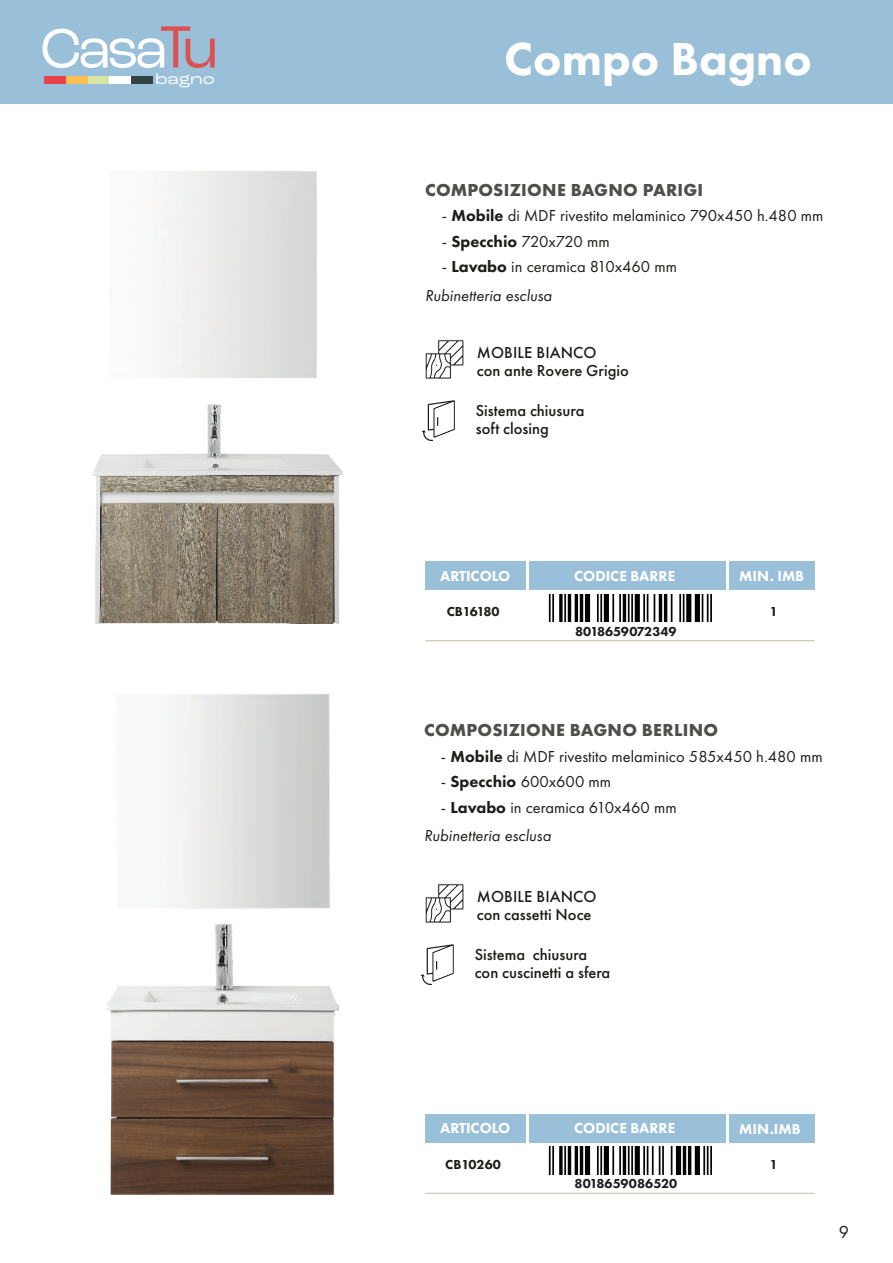
<style>
.page{position:relative;width:893px;height:1263px;background:#fff}
.page>*{position:absolute;margin:0;border:0;box-sizing:border-box;transform-origin:0 0}
.t1{font:800 48px "Futura PT";color:#fff}
.t2{font:700 18px "Futura PT";letter-spacing:.015em;color:#4f4f4e}
.t3{font:18px "Futura PT";color:#1d1d1b}
.t4{font:16.5px/28.5px "Futura PT";color:#1d1d1b}
.t5{font:500 16.5px/18px "Futura PT";color:#1d1d1b}
.t6{font:16.5px "Futura PT";letter-spacing:-.025em;color:#1d1d1b}
.t7{font:expanded 15.6px "Roc Grotesk";color:#fff}
.t8{font:800 15px "Futura PT";color:#fff}
.t9{font:800 13.5px "Futura PT";color:#1d1d1b}
.t10{font:800 13.5px "Futura PT";letter-spacing:-.04em;color:#1d1d1b}
.s1{font-weight:800}
.s2{font-style:italic}
</style>
<div class="page">
<div style="left:0;top:0;width:893px;height:104px;background:#99bfd9"></div>
<div style="left:425px;top:1114px;width:101px;height:28px;background:#99bfd9"></div>
<div style="left:529px;top:1114px;width:197px;height:28px;background:#99bfd9"></div>
<div style="left:729px;top:1114px;width:85px;height:28px;background:#99bfd9"></div>
<hr style="left:425px;top:1193px;width:389px;height:1px;background:#c9bda5">
<img style="left:548px;top:1147px;width:164px;height:27px">
<img style="left:106px;top:694px;width:233px;height:500px">
<svg style="left:425px;top:339px;width:39px;height:40px"></svg>
<svg style="left:421px;top:400px;width:34px;height:41px"></svg>
<svg style="left:425px;top:883px;width:39px;height:40px"></svg>
<svg style="left:420px;top:944px;width:34px;height:41px"></svg>
<svg style="left:43px;top:26px;width:172px;height:42px"></svg>
<div style="left:44px;top:77px;width:22px;height:7px;background:#e6434d"></div>
<div style="left:88px;top:77px;width:21px;height:7px;background:#d9e5a7"></div>
<div style="left:109px;top:77px;width:22px;height:7px;background:#fff"></div>
<div style="left:131px;top:77px;width:22px;height:7px;background:#354243"></div>
<div style="left:66px;top:77px;width:22px;height:7px;background:#fbc052"></div>
<img style="left:93px;top:171px;width:249px;height:452px">
<div style="left:425px;top:562px;width:101px;height:28px;background:#99bfd9"></div>
<div style="left:529px;top:562px;width:197px;height:28px;background:#99bfd9"></div>
<div style="left:729px;top:562px;width:85px;height:28px;background:#99bfd9"></div>
<hr style="left:425px;top:640px;width:389px;height:1px;background:#c9bda5">
<img style="left:548px;top:594px;width:164px;height:28px">
<p class="t7" style="left:156px;top:70px;width:61px">bagno</p>
<h1 class="t1" style="left:504px;top:29px;width:309px">Compo Bagno</h1>
<p class="t2" style="left:425px;top:178px;width:280px">COMPOSIZIONE BAGNO PARIGI</p>
<p class="t4" style="left:442px;top:202px;width:383px">- <span class="s1">Mobile</span> di MDF rivestito melaminico 790x450 h.480 mm</p>
<p class="t6" style="left:442px;top:232px;width:169px">- <span class="s1">Specchio</span> 720x720 mm</p>
<p class="t4" style="left:425px;top:253px;width:254px;text-indent:17px">- <span class="s1">Lavabo</span> in ceramica 810x460 mm<br><span class="s2">Rubinetteria esclusa</span></p>
<p class="t5" style="left:477px;top:343px;width:154px">MOBILE BIANCO<br>con ante Rovere Grigio</p>
<p class="t5" style="left:476px;top:401px;width:110px">Sistema chiusura soft closing</p>
<p class="t8" style="left:440px;top:566px;width:71px">ARTICOLO</p>
<p class="t8" style="left:574px;top:566px;width:102px">CODICE BARRE</p>
<p class="t10" style="left:447px;top:603px;width:54px">CB16180</p>
<p class="t9" style="left:575px;top:623px;width:103px">8018659072349</p>
<p class="t8" style="left:739px;top:567px;width:67px">MIN. IMB</p>
<p class="t9" style="left:770px;top:603px;width:10px">1</p>
<p class="t2" style="left:424px;top:718px;width:295px">COMPOSIZIONE BAGNO BERLINO</p>
<p class="t4" style="left:441px;top:742px;width:383px">- <span class="s1">Mobile</span> di MDF rivestito melaminico 585x450 h.480 mm</p>
<p class="t4" style="left:441px;top:767px;width:172px">- <span class="s1">Specchio</span> 600x600 mm</p>
<p class="t4" style="left:424px;top:793px;width:254px;text-indent:17px">- <span class="s1">Lavabo</span> in ceramica 610x460 mm<br><span class="s2">Rubinetteria esclusa</span></p>
<p class="t5" style="left:477px;top:887px;width:121px">MOBILE BIANCO con cassetti Noce</p>
<p class="t5" style="left:475px;top:945px;width:137px">Sistema chiusura con cuscinetti a sfera</p>
<p class="t8" style="left:440px;top:1119px;width:71px">ARTICOLO</p>
<p class="t8" style="left:574px;top:1119px;width:102px">CODICE BARRE</p>
<p class="t9" style="left:445px;top:1156px;width:57px">CB10260</p>
<p class="t9" style="left:575px;top:1175px;width:104px">8018659086520</p>
<p class="t8" style="left:739px;top:1119px;width:63px">MIN.IMB</p>
<p class="t9" style="left:770px;top:1156px;width:10px">1</p>
<p class="t3" style="left:839px;top:1221px;width:12px">9</p>
</div>
